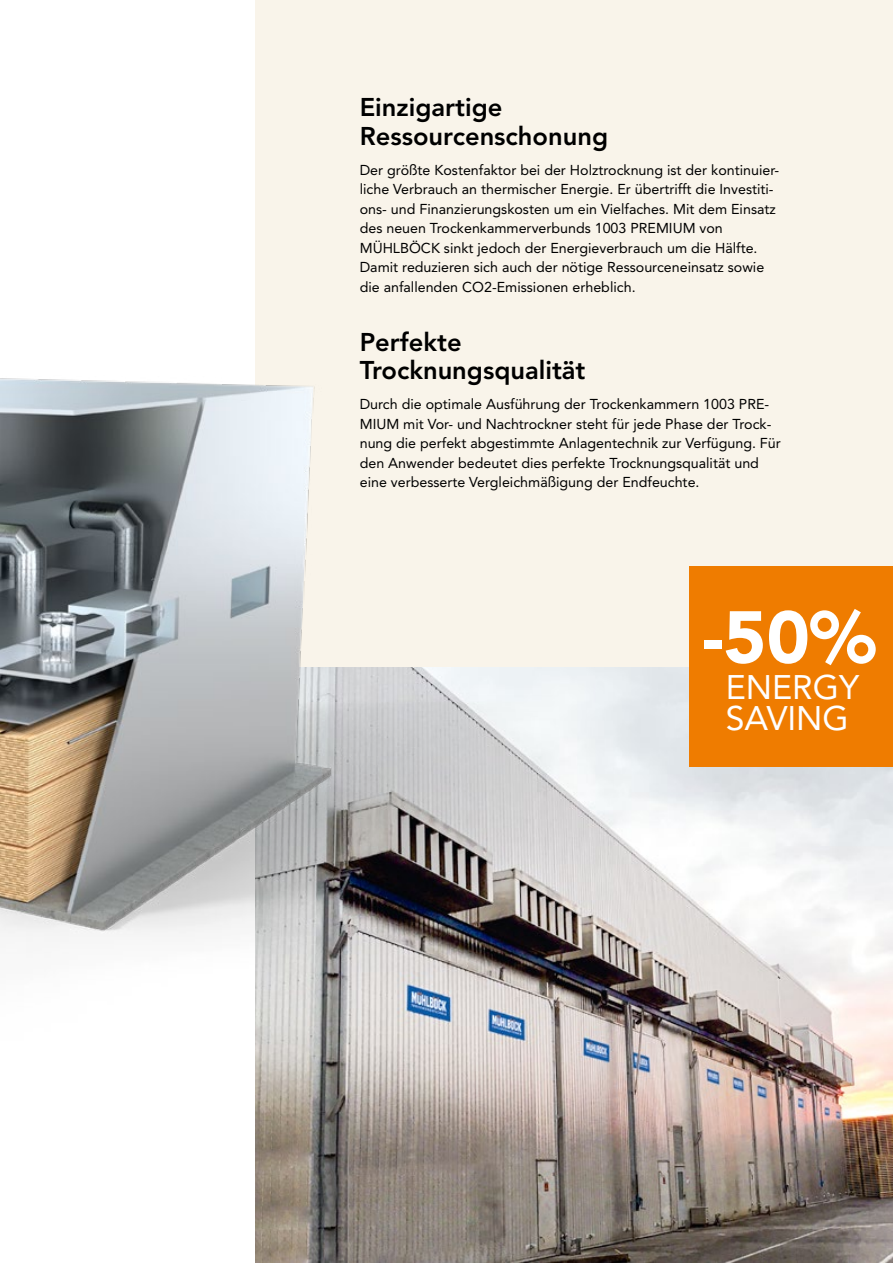
<style>
.page{position:relative;width:893px;height:1263px;background:#fff}
.page>*{position:absolute;margin:0;border:0;box-sizing:border-box;transform-origin:0 0}
.t1{font:900 73.05px "Avenir LT Std";color:#fff}
.t2{font:33.75px/31.7px "Avenir LT Std";color:#fff}
.t3{font:800 25.5px/28.5px "Avenir LT Std";color:#000}
.t4{font:14.25px/19.5px "Avenir LT Std";color:#000}
</style>
<div class="page">
<img style="left:255px;top:767px;width:638px;height:496px">
<div style="left:255px;top:0;width:638px;height:667px;background:#f9f4ea"></div>
<img style="left:0;top:378px;width:770px;height:845px">
<div style="left:690px;top:567px;width:203px;height:200px;background:#ef7c00"></div>
<h3 class="t3" style="left:360px;top:93px;width:250px">Einzigartige<br>Ressourcenschonung</h3>
<p class="t4" style="left:360px;top:160px;width:421px">Der größte Kostenfaktor bei der Holztrocknung ist der kontinuier&shy;liche Verbrauch an thermischer Energie. Er übertrifft die Investiti&shy;ons- und Finanzierungskosten um ein Vielfaches. Mit dem Einsatz des neuen Trockenkammerverbunds 1003 PREMIUM von MÜHLBÖCK sinkt jedoch der Energieverbrauch um die Hälfte.<br>Damit reduzieren sich auch der nötige Ressourceneinsatz sowie die anfallenden CO2-Emissionen erheblich.</p>
<h3 class="t3" style="left:360px;top:328px;width:227px">Perfekte<br>Trocknungsqualität</h3>
<p class="t4" style="left:360px;top:395px;width:423px">Durch die optimale Ausführung der Trockenkammern 1003 PRE-MIUM mit Vor- und Nachtrockner steht für jede Phase der Trock&shy;nung die perfekt abgestimmte Anlagentechnik zur Verfügung. Für den Anwender bedeutet dies perfekte Trocknungsqualität und eine verbesserte Vergleichmäßigung der Endfeuchte.</p>
<h1 class="t1" style="left:702px;top:593px;width:176px">-50%</h1>
<h2 class="t2" style="left:726px;top:671px;width:135px">ENERGY<br>SAVING</h2>
</div>
